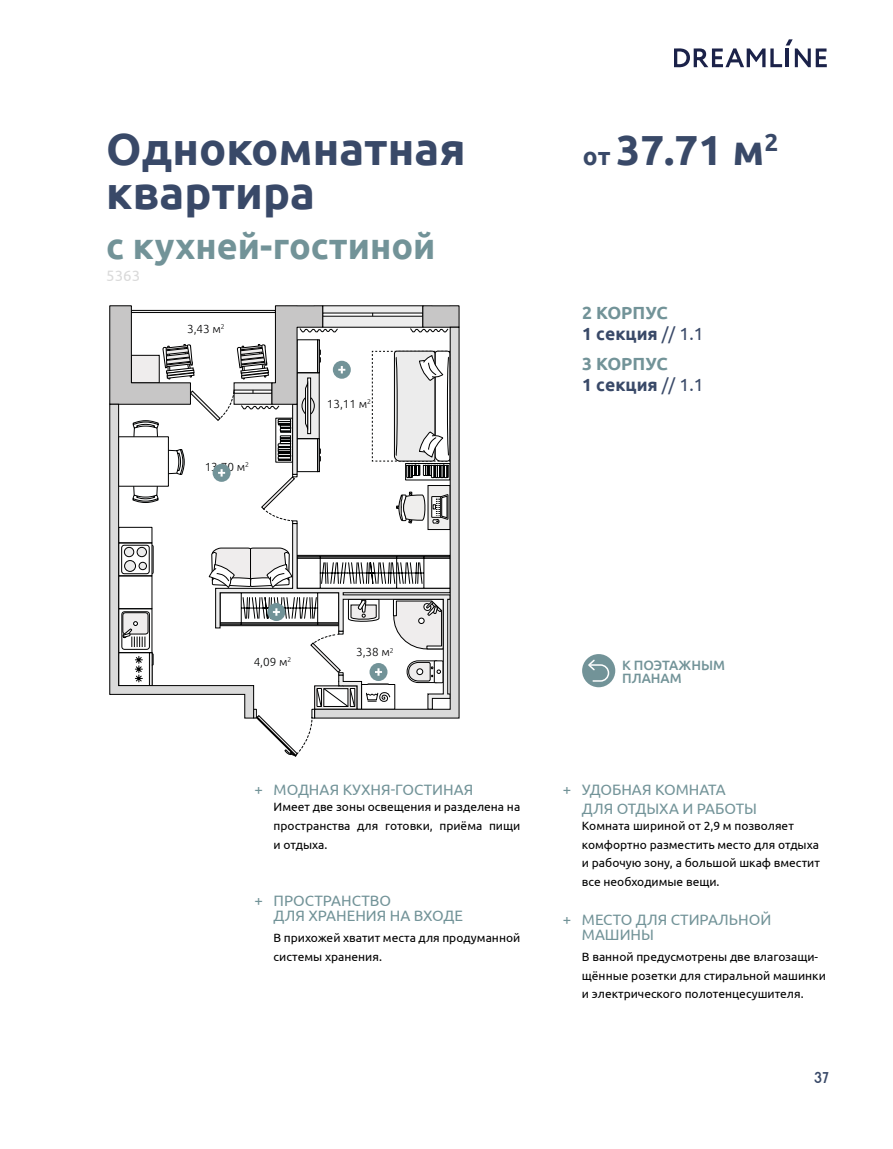
<style>
.page{position:relative;width:893px;height:1149px;background:#fff}
.page>*{position:absolute;margin:0;border:0;box-sizing:border-box;transform-origin:0 0}
.t1{font:700 45px "Ubuntu";color:#394968}
.t2{font:700 42px "Ubuntu";color:#394968}
.t3{font:700 36px "Ubuntu";color:#729398}
.t4{font:700 17.55px/21px "Ubuntu";color:#729398}
.t5{font:15px/15px "Ubuntu";color:#729398}
.t6{font:15px "Ubuntu";color:#dadada}
.t7{font:500 13.5px/13.5px "Ubuntu";color:#729398}
.t8{font:13.5px "Minsk";color:#394968}
.t9{font:12px/18.8px "Ubuntu";color:#000}
.t10{font:300 11.55px "Ubuntu";color:#030304}
.t11{font:300 11.55px "Ubuntu";color:#010202}
.s1{font-size:24.45px}
.s2{color:#030304}
.s3{color:#394968}
.s4{font-weight:400;color:#394968}
</style>
<div class="page">
<svg style="left:110px;top:523px;width:99px;height:172px"></svg>
<svg style="left:409px;top:523px;width:50px;height:195px"></svg>
<svg style="left:110px;top:305px;width:349px;height:218px"></svg>
<svg style="left:209px;top:542px;width:242px;height:214px"></svg>
<div style="left:582px;top:654px;width:33px;height:33px;background:#729398;border-radius:50%"></div>
<svg style="left:587px;top:658px;width:23px;height:24px"></svg>
<svg style="left:674px;top:39px;width:153px;height:28px"></svg>
<h1 class="t1" style="left:106px;top:122px;width:361px">Однокомнатная</h1>
<h2 class="t2" style="left:583px;top:125px;width:197px"><span class="s1">от</span> 37.71 м<sup>2</sup></h2>
<h1 class="t1" style="left:106px;top:165px;width:210px">квартира</h1>
<h3 class="t3" style="left:106px;top:224px;width:331px">с кухней-гостиной</h3>
<p class="t6" style="left:106px;top:266px;width:35px">5363</p>
<p class="t10" style="left:187px;top:324px;width:39px">3,43 м<sup>2</sup></p>
<p class="t11" style="left:205px;top:462px;width:46px">13,70 <span class="s2">м</span><sup>2</sup></p>
<p class="t10" style="left:327px;top:399px;width:46px">13,11 м<sup>2</sup></p>
<h3 class="t4" style="left:582px;top:302px;width:123px">2 КОРПУС<br><span class="s3">1 секция</span> <span class="s4">// 1.1</span></h3>
<h3 class="t4" style="left:582px;top:352px;width:123px">3 КОРПУС<br><span class="s3">1 секция</span> <span class="s4">// 1.1</span></h3>
<p class="t11" style="left:254px;top:657px;width:39px">4,09 <span class="s2">м</span><sup>2</sup></p>
<p class="t10" style="left:356px;top:647px;width:39px">3,38 м<sup>2</sup></p>
<p class="t5" style="left:254px;top:781px;width:220px">+ МОДНАЯ КУХНЯ-ГОСТИНАЯ</p>
<p class="t9" style="left:274px;top:796px;width:248px;text-align:justify">Имеет две зоны освещения и разделена на пространства для готовки, приёма пищи и отдыха.</p>
<p class="t5" style="left:274px;top:892px;width:191px;text-indent:-19px">+ ПРОСТРАНСТВО<br>ДЛЯ ХРАНЕНИЯ НА ВХОДЕ</p>
<p class="t9" style="left:274px;top:927px;width:248px">В прихожей хватит места для продуманной системы хранения.</p>
<p class="t7" style="left:622px;top:657px;width:104px">К ПОЭТАЖНЫМ<br>ПЛАНАМ</p>
<p class="t5" style="left:582px;top:779px;width:177px;line-height:19.2px;text-indent:-19px">+ УДОБНАЯ КОМНАТА<br>ДЛЯ ОТДЫХА И РАБОТЫ</p>
<p class="t9" style="left:582px;top:815px;width:240px">Комната шириной от 2,9 м позволяет комфортно разместить место для отдыха и рабочую зону, а большой шкаф вместит все необходимые вещи.</p>
<p class="t5" style="left:582px;top:910px;width:191px;text-indent:-19px">+ МЕСТО ДЛЯ СТИРАЛЬНОЙ<br>МАШИНЫ</p>
<p class="t9" style="left:582px;top:946px;width:245px">В ванной предусмотрены две влагозащи&shy;щённые розетки для стиральной машинки и электрического полотенцесушителя.</p>
<p class="t8" style="left:814px;top:1066px;width:17px">37</p>
</div>
